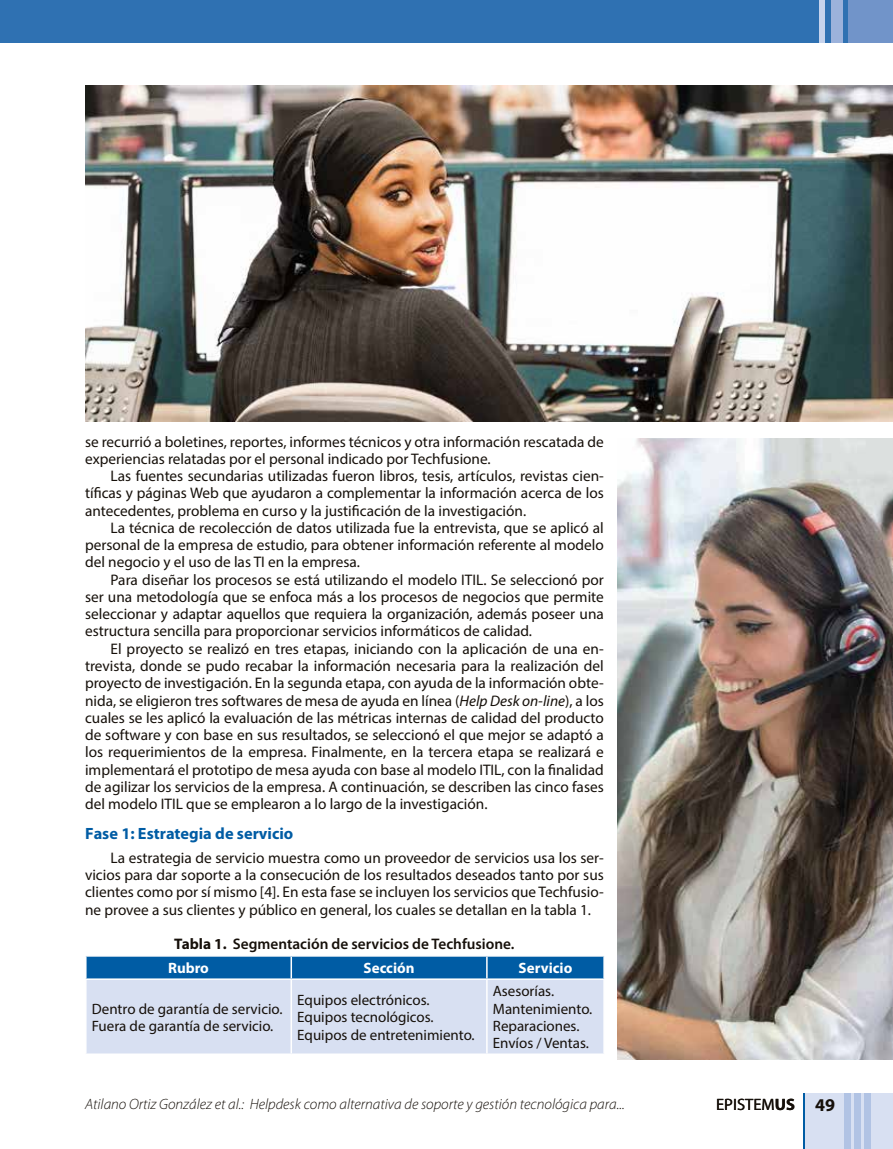
<style>
.page{position:relative;width:893px;height:1149px;background:#fff}
.page>*{position:absolute;margin:0;border:0;box-sizing:border-box;transform-origin:0 0}
.t1{font:16.5px "Myriad Pro";color:#16100a}
.t2{font:700 16.35px "Myriad Pro";color:#005ca4}
.t3{font:15.3px/17.2px "Myriad Pro";color:#16100a;text-align:justify}
.t4{font:600 15.3px "Myriad Pro";color:#16100a}
.t5{font:15px/17.2px "Myriad Pro";color:#16100a}
.t6{font:italic 300 15px "Myriad Pro";color:#16100a}
.t7{font:700 15px "Myriad Pro";color:#fff}
.s1{font-style:italic}
.s2{font-weight:700}
.s3{font-weight:700;font-size:18px}
</style>
<div class="page">
<div style="left:0;top:0;width:893px;height:43px;background:#2f71b2"></div>
<div style="left:849px;top:0;width:44px;height:43px;background:#7194c9"></div>
<div style="left:831px;top:0;width:12px;height:43px;background:#9cb2db"></div>
<div style="left:819px;top:0;width:6px;height:43px;background:#c6d3ec"></div>
<svg style="left:86px;top:956px;width:517px;height:97px;background:#a8c3e0"></svg>
<hr style="left:486px;top:956px;width:2px;height:22px;background:#fff">
<hr style="left:85px;top:978px;width:206px;height:1px;background:#fff">
<hr style="left:85px;top:979px;width:2px;height:74px;background:#fff">
<hr style="left:291px;top:978px;width:196px;height:1px;background:#fff">
<hr style="left:291px;top:979px;width:1px;height:74px;background:#fff">
<hr style="left:487px;top:978px;width:118px;height:1px;background:#fff">
<hr style="left:486px;top:979px;width:2px;height:74px;background:#fff">
<img style="left:85px;top:85px;width:808px;height:336px">
<img style="left:618px;top:438px;width:275px;height:621px">
<div style="left:804px;top:1092px;width:89px;height:56px;background:#d8e0f2"></div>
<div style="left:845px;top:1092px;width:6px;height:56px;background:#b1c3e4"></div>
<div style="left:854px;top:1092px;width:6px;height:56px;background:#b1c3e4"></div>
<div style="left:864px;top:1092px;width:6px;height:56px;background:#b1c3e4"></div>
<hr style="left:804px;top:1092px;width:1px;height:56px;background:#005ca4">
<p class="t3" style="left:85px;top:432px;width:520px">se recurrió a boletines, reportes, informes técnicos y otra información rescatada de experiencias relatadas por el personal indicado por Techfusione.</p>
<p class="t3" style="left:85px;top:467px;width:520px;text-indent:26px">Las fuentes secundarias utilizadas fueron libros, tesis, artículos, revistas cien&shy;tíficas y páginas Web que ayudaron a complementar la información acerca de los antecedentes, problema en curso y la justificación de la investigación.</p>
<p class="t3" style="left:85px;top:518px;width:520px;text-indent:26px">La técnica de recolección de datos utilizada fue la entrevista, que se aplicó al personal de la empresa de estudio, para obtener información referente al modelo del negocio y el uso de las TI en la empresa.</p>
<p class="t3" style="left:85px;top:570px;width:520px;text-indent:26px">Para diseñar los procesos se está utilizando el modelo ITIL. Se seleccionó por ser una metodología que se enfoca más a los procesos de negocios que permite seleccionar y adaptar aquellos que requiera la organización, además poseer una estructura sencilla para proporcionar servicios informáticos de calidad.</p>
<p class="t3" style="left:85px;top:639px;width:520px;text-indent:26px">El proyecto se realizó en tres etapas, iniciando con la aplicación de una en&shy;trevista, donde se pudo recabar la información necesaria para la realización del proyecto de investigación. En la segunda etapa, con ayuda de la información obte&shy;nida, se eligieron tres softwares de mesa de ayuda en línea (<span class="s1">Help Desk on-line</span>), a los cuales se les aplicó la evaluación de las métricas internas de calidad del producto de software y con base en sus resultados, se seleccionó el que mejor se adaptó a los requerimientos de la empresa. Finalmente, en la tercera etapa se realizará e implementará el prototipo de mesa ayuda con base al modelo ITIL, con la finalidad de agilizar los servicios de la empresa. A continuación, se describen las cinco fases del modelo ITIL que se emplearon a lo largo de la investigación.</p>
<p class="t2" style="left:85px;top:822px;width:210px">Fase 1: Estrategia de servicio</p>
<p class="t3" style="left:85px;top:848px;width:520px;text-indent:26px">La estrategia de servicio muestra como un proveedor de servicios usa los ser&shy;vicios para dar soporte a la consecución de los resultados deseados tanto por sus clientes como por sí mismo [4]. En esta fase se incluyen los servicios que Techfusio&shy;ne provee a sus clientes y público en general, los cuales se detallan en la tabla 1.</p>
<p class="t4" style="left:174px;top:934px;width:342px"><span class="s2">Tabla 1.</span> Segmentación de servicios de Techfusione.</p>
<p class="t7" style="left:168px;top:958px;width:42px">Rubro</p>
<p class="t7" style="left:364px;top:958px;width:53px">Sección</p>
<p class="t7" style="left:519px;top:958px;width:55px">Servicio</p>
<p class="t5" style="left:92px;top:999px;width:192px">Dentro de garantía de servicio.<br>Fuera de garantía de servicio.</p>
<p class="t5" style="left:297px;top:990px;width:179px">Equipos electrónicos.<br>Equipos tecnológicos.<br>Equipos de entretenimiento.</p>
<p class="t5" style="left:493px;top:982px;width:101px">Asesorías.<br>Mantenimiento.<br>Reparaciones.<br>Envíos / Ventas.</p>
<p class="t6" style="left:85px;top:1094px;width:541px">Atilano Ortiz González et al.: Helpdesk como alternativa de soporte y gestión tecnológica para...</p>
<p class="t1" style="left:716px;top:1093px;width:120px">EPISTEM<span class="s2">US</span> <span class="s3">49</span></p>
</div>
